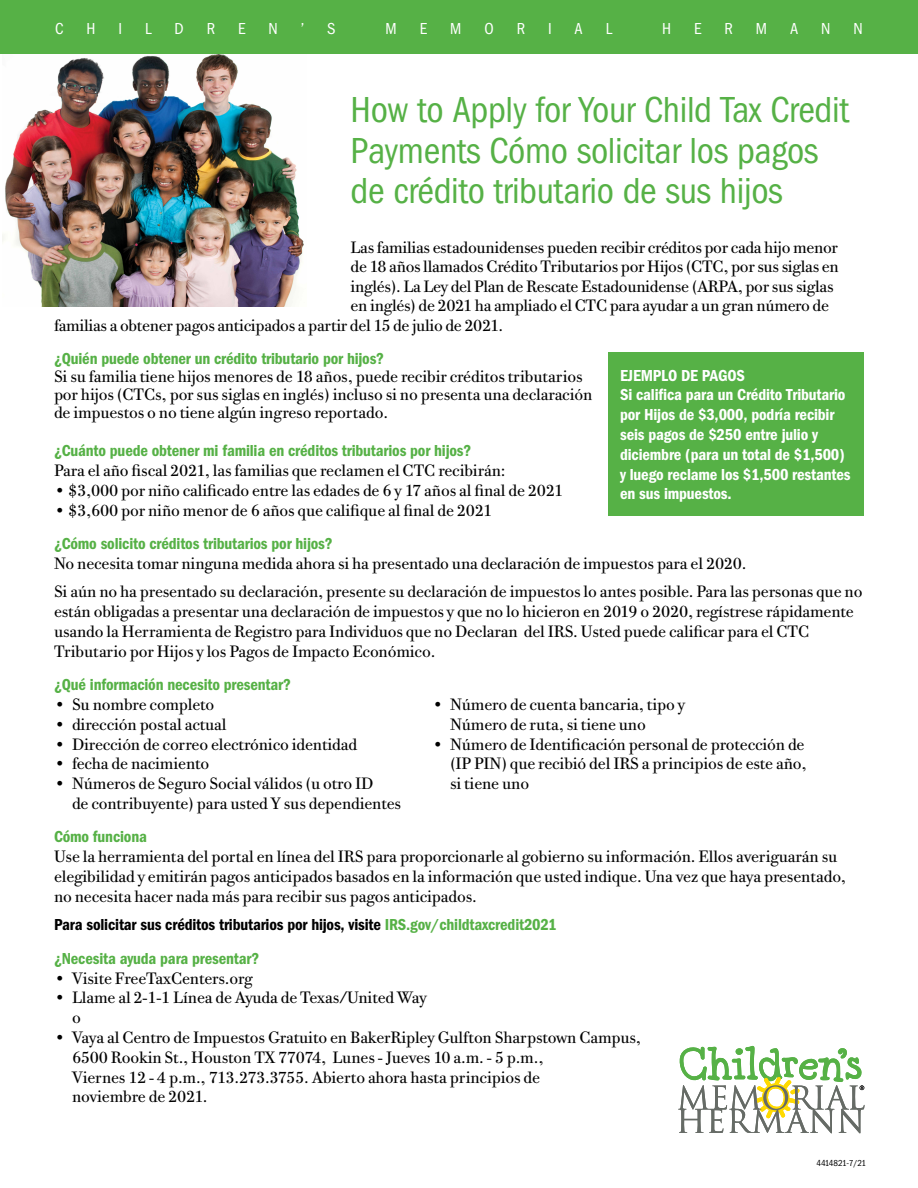
<style>
.page{position:relative;width:918px;height:1188px;background:#fff}
.page>*{position:absolute;margin:0;border:0;box-sizing:border-box;transform-origin:0 0}
.t1{font:37.5px/40.5px "Franklin Got Cd ITC";letter-spacing:-.01em;color:#56b146}
.t2{font:16.5px/19.8px "Bodoni Twe ITC";letter-spacing:-.01em;color:#000}
.t3{font:600 16.5px/33.3px "Franklin Got Cd ITC";letter-spacing:-.01em;color:#56b146}
.t4{font:600 16.5px/19.8px "Franklin Got Cd ITC";letter-spacing:-.01em;color:#fff}
.t5{font:16.5px "Franklin Got Cd ITC";color:#fff}
.t6{font:9px "Franklin Got Cd ITC";letter-spacing:-.055em;color:#000}
.s1{color:#000}
</style>
<div class="page">
<img style="left:3px;top:54px;width:301px;height:253px">
<div style="left:0;top:0;width:918px;height:54px;background:#56b146"></div>
<svg style="left:678px;top:1046px;width:187px;height:88px"></svg>
<div style="left:608px;top:352px;width:256px;height:164px;background:#56b146"></div>
<p class="t5" style="left:55px;top:19px;width:10px">C</p>
<p class="t5" style="left:87px;top:19px;width:10px">H</p>
<p class="t5" style="left:119px;top:19px;width:5px">I</p>
<p class="t5" style="left:145px;top:19px;width:8px">L</p>
<p class="t5" style="left:175px;top:19px;width:11px">D</p>
<p class="t5" style="left:207px;top:19px;width:10px">R</p>
<p class="t5" style="left:238px;top:19px;width:9px">E</p>
<p class="t5" style="left:269px;top:19px;width:11px">N</p>
<p class="t5" style="left:301px;top:19px;width:5px">’</p>
<p class="t5" style="left:327px;top:19px;width:10px">S</p>
<p class="t5" style="left:386px;top:19px;width:13px">M</p>
<p class="t5" style="left:420px;top:19px;width:9px">E</p>
<p class="t5" style="left:450px;top:19px;width:13px">M</p>
<p class="t5" style="left:484px;top:19px;width:11px">O</p>
<p class="t5" style="left:517px;top:19px;width:10px">R</p>
<p class="t5" style="left:548px;top:19px;width:5px">I</p>
<p class="t5" style="left:575px;top:19px;width:10px">A</p>
<p class="t5" style="left:606px;top:19px;width:8px">L</p>
<p class="t5" style="left:662px;top:19px;width:10px">H</p>
<p class="t5" style="left:694px;top:19px;width:9px">E</p>
<p class="t5" style="left:725px;top:19px;width:10px">R</p>
<p class="t5" style="left:756px;top:19px;width:13px">M</p>
<p class="t5" style="left:790px;top:19px;width:10px">A</p>
<p class="t5" style="left:821px;top:19px;width:11px">N</p>
<p class="t5" style="left:853px;top:19px;width:11px">N</p>
<h1 class="t1" style="left:351px;top:89px;width:500px">How to Apply for Your Child Tax Credit<br>Payments Cómo solicitar los pagos de crédito tributario de sus hijos</h1>
<p class="t2" style="left:351px;top:237px;width:489px">Las familias estadounidenses pueden recibir créditos por cada hijo menor</p>
<p class="t2" style="left:351px;top:257px;width:490px">de 18 años llamados Crédito Tributarios por Hijos (CTC, por sus siglas en</p>
<p class="t2" style="left:351px;top:276px;width:485px">inglés). La Ley del Plan de Rescate Estadounidense (ARPA, por sus siglas</p>
<p class="t2" style="left:351px;top:296px;width:480px">en inglés) de 2021 ha ampliado el CTC para ayudar a un gran número de</p>
<p class="t2" style="left:54px;top:315px;width:451px">familias a obtener pagos anticipados a partir del 15 de julio de 2021.</p>
<p class="t3" style="left:54px;top:342px;width:332px">¿Quién puede obtener un crédito tributario por hijos?</p>
<p class="t2" style="left:54px;top:368px;width:540px;line-height:18px">Si su familia tiene hijos menores de 18 años, puede recibir créditos tributarios por hijos (CTCs, por sus siglas en inglés) incluso si no presenta una declaración de impuestos o no tiene algún ingreso reportado.</p>
<p class="t3" style="left:54px;top:434px;width:419px">¿Cuánto puede obtener mi familia en créditos tributarios por hijos?</p>
<p class="t2" style="left:54px;top:460px;width:453px">Para el año fiscal 2021, las familias que reclamen el CTC recibirán:</p>
<p class="t2" style="left:54px;top:480px;width:511px">• $3,000 por niño calificado entre las edades de 6 y 17 años al final de 2021</p>
<p class="t2" style="left:54px;top:500px;width:440px">• $3,600 por niño menor de 6 años que califique al final de 2021</p>
<p class="t3" style="left:54px;top:526px;width:280px">¿Cómo solicito créditos tributarios por hijos?</p>
<p class="t2" style="left:54px;top:549px;width:810px;line-height:28.8px">No necesita tomar ninguna medida ahora si ha presentado una declaración de impuestos para el 2020.<br>Si aún no ha presentado su declaración, presente su declaración de impuestos lo antes posible. Para las personas que no</p>
<p class="t2" style="left:54px;top:602px;width:801px">están obligadas a presentar una declaración de impuestos y que no lo hicieron en 2019 o 2020, regístrese rápidamente usando la Herramienta de Registro para Individuos que no Declaran del IRS. Usted puede calificar para el CTC<br>Tributario por Hijos y los Pagos de Impacto Económico.</p>
<p class="t3" style="left:54px;top:668px;width:238px">¿Qué información necesito presentar?</p>
<p class="t2" style="left:54px;top:694px;width:162px">• Su nombre completo</p>
<p class="t2" style="left:432px;top:694px;width:255px">• Número de cuenta bancaria, tipo y</p>
<p class="t2" style="left:54px;top:714px;width:174px">• dirección postal actual</p>
<p class="t2" style="left:450px;top:714px;width:197px">Número de ruta, si tiene uno</p>
<p class="t2" style="left:54px;top:734px;width:305px">• Dirección de correo electrónico identidad</p>
<p class="t2" style="left:432px;top:734px;width:374px">• Número de Identificación personal de protección de</p>
<p class="t2" style="left:54px;top:754px;width:157px">• fecha de nacimiento</p>
<p class="t2" style="left:450px;top:754px;width:358px">(IP PIN) que recibió del IRS a principios de este año,</p>
<p class="t2" style="left:54px;top:774px;width:321px">• Números de Seguro Social válidos (u otro ID</p>
<p class="t2" style="left:450px;top:774px;width:81px">si tiene uno</p>
<p class="t2" style="left:72px;top:793px;width:331px">de contribuyente) para usted Y sus dependientes</p>
<p class="t3" style="left:54px;top:820px;width:94px">Cómo funciona</p>
<p class="t2" style="left:54px;top:846px;width:794px">Use la herramienta del portal en línea del IRS para proporcionarle al gobierno su información. Ellos averiguarán su elegibilidad y emitirán pagos anticipados basados en la información que usted indique. Una vez que haya presentado, no necesita hacer nada más para recibir sus pagos anticipados.</p>
<p class="t3" style="left:54px;top:908px;width:504px"><span class="s1">Para solicitar sus créditos tributarios por hijos, visite</span> IRS.gov/childtaxcredit2021 ¿Necesita ayuda para presentar?</p>
<p class="t2" style="left:54px;top:968px;width:200px">• Visite FreeTaxCenters.org</p>
<p class="t2" style="left:72px;top:988px;width:356px;text-indent:-18px">• Llame al 2-1-1 Línea de Ayuda de Texas/United Way o</p>
<p class="t2" style="left:72px;top:1027px;width:571px;text-indent:-18px">• Vaya al Centro de Impuestos Gratuito en BakerRipley Gulfton Sharpstown Campus, 6500 Rookin St., Houston TX 77074, Lunes - Jueves 10 a.m. - 5 p.m.,<br>Viernes 12 - 4 p.m., 713.273.3755. Abierto ahora hasta principios de<br>noviembre de 2021.</p>
<p class="t4" style="left:620px;top:365px;width:232px">EJEMPLO DE PAGOS<br>Si califica para un Crédito Tributario por Hijos de $3,000, podría recibir seis pagos de $250 entre julio y diciembre (para un total de $1,500) y luego reclame los $1,500 restantes en sus impuestos.</p>
<p class="t6" style="left:816px;top:1158px;width:51px">4414821-7/21</p>
</div>
